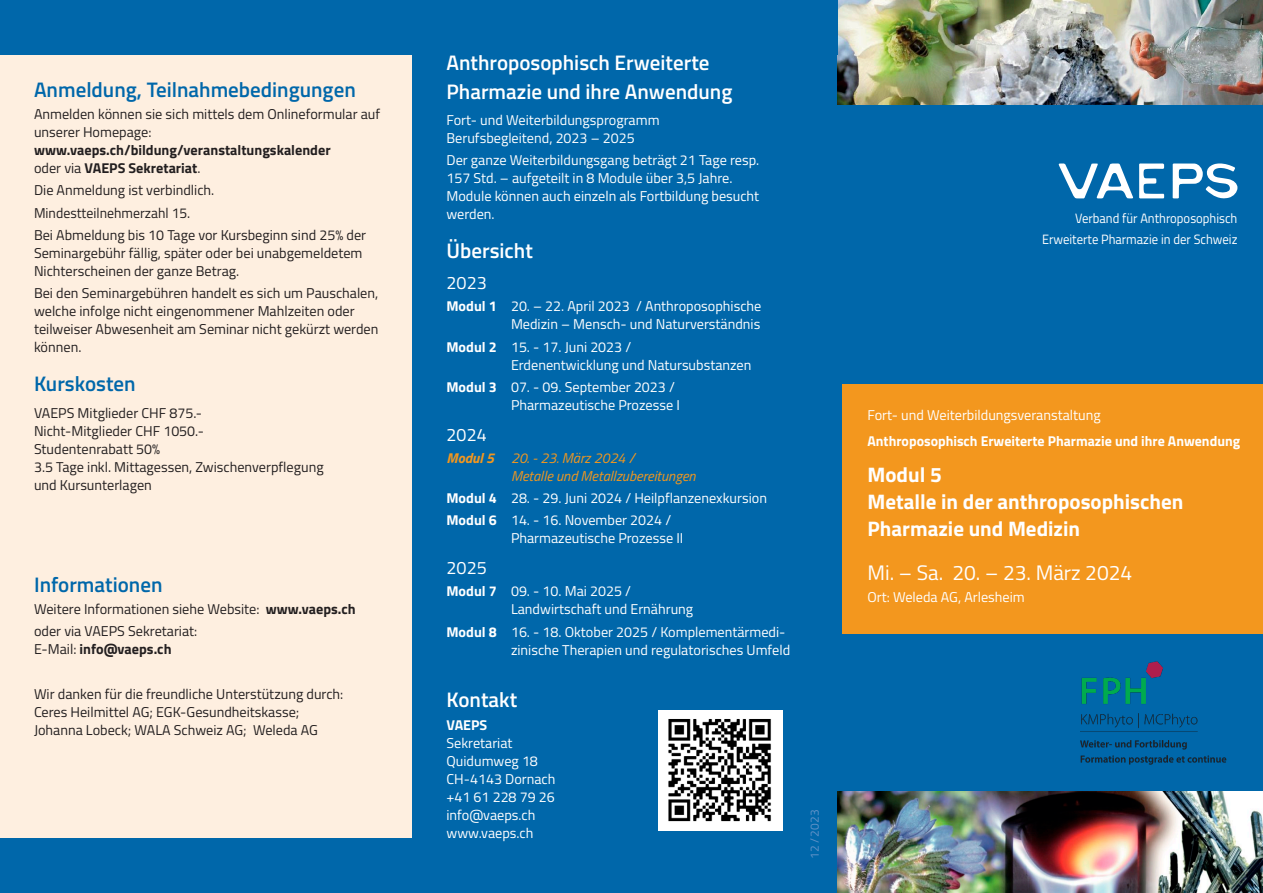
<style>
.page{position:relative;width:1263px;height:893px;background:#fff}
.page>*{position:absolute;margin:0;border:0;box-sizing:border-box;transform-origin:0 0}
.t1{font:600 21px/28.5px "Titillium";color:#fff}
.t2{font:700 21px/27px "Titillium";color:#fff}
.t3{font:600 21px "Titillium";color:#0067aa}
.t4{font:21px "Titillium";color:#fff}
.t5{font:18px "Titillium";color:#fff}
.t6{font:14.25px/18px "Titillium";color:#fff}
.t7{font:14.25px/18px "Titillium";color:#231f20}
.t8{font:700 14.25px/18px "Titillium";color:#231f20}
.t9{font:700 14.25px "Titillium";color:#fff}
.t10{font:italic 14.25px/18px "Titillium";color:#f3971e}
.t11{font:13.5px/20.7px "Titillium";color:#fff;text-align:right;scale:.94 1}
.t12{font:12px "Titillium";color:#6192c7}
.s1{font-weight:700}
.s2{font-weight:400}
</style>
<div class="page">
<div style="left:412px;top:0;width:851px;height:893px;background:#0067aa"></div>
<img style="left:658px;top:710px;width:125px;height:121px">
<div style="left:0;top:0;width:412px;height:893px;background:#feefe0"></div>
<img style="left:838px;top:0;width:425px;height:104px">
<svg style="left:1172px;top:163px;width:65px;height:36px"></svg>
<svg style="left:1058px;top:163px;width:75px;height:36px"></svg>
<svg style="left:1139px;top:163px;width:25px;height:35px"></svg>
<img style="left:838px;top:792px;width:425px;height:101px">
<div style="left:0;top:0;width:838px;height:55px;background:#0067aa"></div>
<div style="left:0;top:838px;width:412px;height:55px;background:#0067aa"></div>
<div style="left:842px;top:384px;width:421px;height:249px;background:#f3971e"></div>
<img style="left:1080px;top:661px;width:147px;height:104px">
<h1 class="t1" style="left:446px;top:51px;width:287px">Anthroposophisch Erweiterte<br>Pharmazie und ihre Anwendung</h1>
<p class="t6" style="left:446px;top:113px;width:215px">Fort- und Weiterbildungsprogramm<br>Berufsbegleitend, 2023 – 2025</p>
<p class="t6" style="left:446px;top:153px;width:314px">Der ganze Weiterbildungsgang beträgt 21 Tage resp.<br>157 Std. – aufgeteilt in 8 Module über 3,5 Jahre.<br>Module können auch einzeln als Fortbildung besucht werden.</p>
<h1 class="t1" style="left:446px;top:239px;width:88px">Übersicht</h1>
<p class="t5" style="left:446px;top:276px;width:42px">2023</p>
<p class="t6" style="left:446px;top:299px;width:316px;text-align:right"><span class="s1">Modul 1</span> 20. – 22. April 2023 / Anthroposophische<br>Medizin – Mensch- und Naturverständnis</p>
<p class="t6" style="left:511px;top:339px;width:242px;text-indent:-64px"><span class="s1">Modul 2</span> 15. - 17. Juni 2023 /<br>Erdenentwicklung und Natursubstanzen</p>
<p class="t6" style="left:511px;top:379px;width:170px;text-indent:-64px"><span class="s1">Modul 3</span> 07. - 09. September 2023 /<br>Pharmazeutische Prozesse I</p>
<p class="t5" style="left:446px;top:427px;width:42px">2024</p>
<p class="t10" style="left:511px;top:450px;width:186px;text-indent:-64px"><span class="s1">Modul 5</span> 20. - 23. März 2024 /<br>Metalle und Metallzubereitungen</p>
<p class="t6" style="left:446px;top:489px;width:322px;line-height:22.2px"><span class="s1">Modul 4</span> 28. - 29. Juni 2024 / Heilpflanzenexkursion<br><span class="s1">Modul 6</span> 14. - 16. November 2024 /</p>
<p class="t6" style="left:511px;top:531px;width:174px">Pharmazeutische Prozesse II</p>
<p class="t5" style="left:446px;top:561px;width:42px">2025</p>
<p class="t6" style="left:511px;top:584px;width:184px;text-indent:-64px"><span class="s1">Modul 7</span> 09. - 10. Mai 2025 /<br>Landwirtschaft und Ernährung</p>
<p class="t6" style="left:511px;top:624px;width:281px;text-indent:-64px"><span class="s1">Modul 8</span> 16. - 18. Oktober 2025 / Komplementärmedi&shy;zinische Therapien und regulatorisches Umfeld</p>
<h1 class="t3" style="left:34px;top:81px;width:323px">Anmeldung, Teilnahmebedingungen</h1>
<p class="t7" style="left:34px;top:106px;width:348px">Anmelden können sie sich mittels dem Onlineformular auf unserer Homepage:</p>
<p class="t8" style="left:34px;top:142px;width:298px">www.vaeps.ch/bildung/veranstaltungskalender <span class="s2">oder via</span> VAEPS Sekretariat<span class="s2">.</span></p>
<p class="t7" style="left:34px;top:181px;width:334px;line-height:22.2px">Die Anmeldung ist verbindlich.<br>Mindestteilnehmerzahl 15.<br>Bei Abmeldung bis 10 Tage vor Kursbeginn sind 25% der</p>
<p class="t7" style="left:34px;top:245px;width:330px">Seminargebühr fällig, später oder bei unabgemeldetem<br>Nichterscheinen der ganze Betrag.</p>
<p class="t7" style="left:34px;top:285px;width:346px">Bei den Seminargebühren handelt es sich um Pauschalen, welche infolge nicht eingenommener Mahlzeiten oder teilweiser Abwesenheit am Seminar nicht gekürzt werden können.</p>
<h1 class="t3" style="left:34px;top:375px;width:103px">Kurskosten</h1>
<p class="t7" style="left:34px;top:405px;width:291px">VAEPS Mitglieder CHF 875.-<br>Nicht-Mitglieder CHF 1050.-<br>Studentenrabatt 50%<br>3.5 Tage inkl. Mittagessen, Zwischenverpflegung und Kursunterlagen</p>
<h1 class="t3" style="left:34px;top:576px;width:130px">Informationen</h1>
<p class="t7" style="left:34px;top:599px;width:323px;line-height:22.2px">Weitere Informationen siehe Website: <span class="s1">www.vaeps.ch </span>oder via VAEPS Sekretariat:</p>
<p class="t8" style="left:34px;top:641px;width:139px"><span class="s2">E-Mail:</span> info@vaeps.ch</p>
<p class="t7" style="left:34px;top:686px;width:311px">Wir danken für die freundliche Unterstützung durch:<br>Ceres Heilmittel AG; EGK-Gesundheitskasse;<br>Johanna Lobeck; WALA Schweiz AG; Weleda AG</p>
<h1 class="t1" style="left:446px;top:688px;width:72px">Kontakt</h1>
<p class="t9" style="left:446px;top:719px;width:42px">VAEPS</p>
<p class="t6" style="left:446px;top:735px;width:110px">Sekretariat<br>Quidumweg 18<br>CH-4143 Dornach +41 61 228 79 26 info@vaeps.ch www.vaeps.ch</p>
<p class="t12" style="left:810px;top:859px;width:51px;rotate:-90deg">12 /2023</p>
<p class="t11" style="left:1042px;top:209px;width:209px">Verband für Anthroposophisch<br>Erweiterte Pharmazie in der Schweiz</p>
<p class="t6" style="left:867px;top:407px;width:235px">Fort- und Weiterbildungsveranstaltung</p>
<p class="t9" style="left:867px;top:435px;width:374px">Anthroposophisch Erweiterte Pharmazie und ihre Anwendung</p>
<h1 class="t2" style="left:867px;top:463px;width:317px">Modul 5<br>Metalle in der anthroposophischen<br>Pharmazie und Medizin</h1>
<h1 class="t4" style="left:867px;top:564px;width:266px">Mi. – Sa. 20. – 23. März 2024</h1>
<p class="t6" style="left:867px;top:590px;width:159px">Ort: Weleda AG, Arlesheim</p>
</div>
